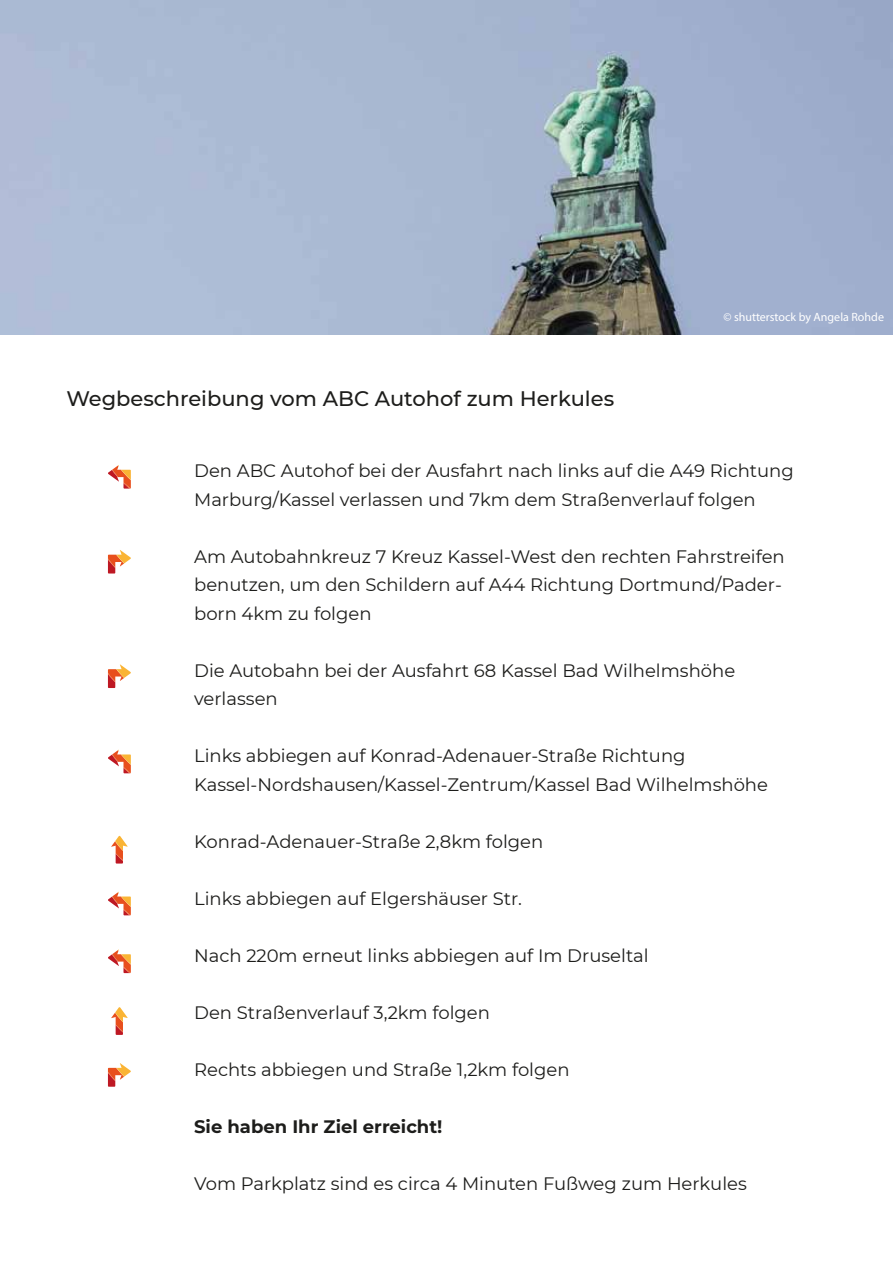
<style>
.page{position:relative;width:893px;height:1263px;background:#fff}
.page>*{position:absolute;margin:0;border:0;box-sizing:border-box;transform-origin:0 0}
.t1{font:500 21px "Montserrat";color:#1d1d1b}
.t2{font:18px/28.5px "Montserrat";color:#1d1d1b}
.t3{font:700 18px "Montserrat";color:#1d1d1b}
.t4{font:12px "Myriad Pro";color:#fff}
</style>
<div class="page">
<svg style="left:111px;top:836px;width:17px;height:27px"></svg>
<svg style="left:111px;top:1007px;width:17px;height:28px"></svg>
<svg style="left:108px;top:465px;width:23px;height:24px"></svg>
<svg style="left:108px;top:750px;width:23px;height:23px"></svg>
<svg style="left:108px;top:892px;width:23px;height:23px"></svg>
<svg style="left:108px;top:949px;width:23px;height:24px"></svg>
<svg style="left:108px;top:550px;width:23px;height:23px"></svg>
<svg style="left:108px;top:664px;width:23px;height:24px"></svg>
<svg style="left:108px;top:1063px;width:23px;height:24px"></svg>
<img style="left:0;top:0;width:893px;height:334px">
<p class="t1" style="left:66px;top:384px;width:549px">Wegbeschreibung vom ABC Autohof zum Herkules</p>
<p class="t4" style="left:723px;top:309px;width:162px">© shutterstock by Angela Rohde</p>
<p class="t2" style="left:194px;top:456px;width:601px">Den ABC Autohof bei der Ausfahrt nach links auf die A49 Richtung<br>Marburg/Kassel verlassen und 7km dem Straßenverlauf folgen</p>
<p class="t2" style="left:194px;top:542px;width:592px">Am Autobahnkreuz 7 Kreuz Kassel-West den rechten Fahrstreifen benutzen, um den Schildern auf A44 Richtung Dortmund/Pader&shy;born 4km zu folgen</p>
<p class="t2" style="left:194px;top:656px;width:543px">Die Autobahn bei der Ausfahrt 68 Kassel Bad Wilhelmshöhe verlassen</p>
<p class="t2" style="left:194px;top:741px;width:575px">Links abbiegen auf Konrad-Adenauer-Straße Richtung<br>Kassel-Nordshausen/Kassel-Zentrum/Kassel Bad Wilhelmshöhe</p>
<p class="t2" style="left:194px;top:827px;width:351px">Konrad-Adenauer-Straße 2,8km folgen</p>
<p class="t2" style="left:194px;top:884px;width:329px">Links abbiegen auf Elgershäuser Str.</p>
<p class="t2" style="left:194px;top:941px;width:456px">Nach 220m erneut links abbiegen auf Im Druseltal</p>
<p class="t2" style="left:194px;top:998px;width:297px">Den Straßenverlauf 3,2km folgen</p>
<p class="t2" style="left:194px;top:1055px;width:377px">Rechts abbiegen und Straße 1,2km folgen</p>
<p class="t3" style="left:194px;top:1114px;width:250px">Sie haben Ihr Ziel erreicht!</p>
<p class="t2" style="left:194px;top:1169px;width:554px">Vom Parkplatz sind es circa 4 Minuten Fußweg zum Herkules</p>
</div>
